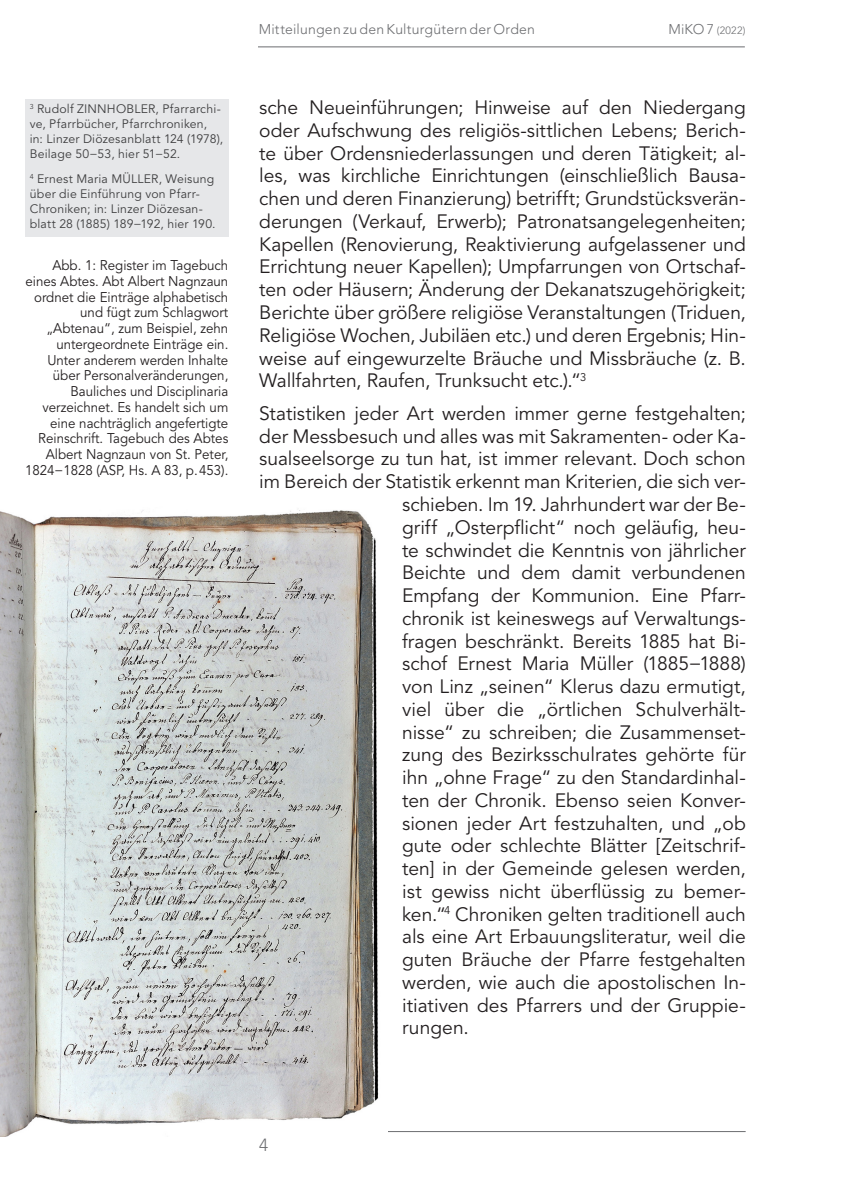
<style>
.page{position:relative;width:844px;height:1191px;background:#fff}
.page>*{position:absolute;margin:0;border:0;box-sizing:border-box;transform-origin:0 0}
.t1{font:19.25px/22.8px "Avenir LT Std";color:#231f20;text-align:justify}
.t2{font:300 17.5px "Avenir LT Std";color:#6c6d70}
.t3{font:14px/15.8px "Avenir LT Std";color:#231f20;text-align:right;scale:.95 1}
.t4{font:300 14px "Avenir LT Std";letter-spacing:.02em;color:#6c6d70}
.t5{font:12.25px/14.9px "Avenir LT Std";letter-spacing:.02em;color:#3e3e3f}
.t6{font:300 10.5px "Avenir LT Std";color:#6c6d70}
.s1{font-size:14px}
</style>
<div class="page">
<hr style="left:258px;top:47px;width:486px;height:1px;background:#6c6d70">
<hr style="left:259px;top:1131px;width:486px;height:1px;background:#6c6d70">
<img style="left:0;top:510px;width:387px;height:626px">
<div style="left:25px;top:99px;width:203px;height:137px;background:#e6e7e9"></div>
<p class="t5" style="left:30px;top:102px;width:195px"><sup>3</sup> Rudolf ZINNHOBLER, Pfarrarchi&shy;ve, Pfarrbücher, Pfarrchroniken, in: Linzer Diözesanblatt 124 (1978), Beilage 50−53, hier 51−52.</p>
<p class="t5" style="left:30px;top:172px;width:187px"><sup>4</sup> Ernest Maria MÜLLER, Weisung über die Einführung von Pfarr-<br>Chroniken; in: Linzer Diözesan&shy;blatt 28 (1885) 189−192, hier 190.</p>
<p class="t3" style="left:25px;top:258px;width:215px">Abb. 1: Register im Tagebuch eines Abtes. Abt Albert Nagnzaun ordnet die Einträge alphabetisch und fügt zum Schlagwort „Abtenau“, zum Beispiel, zehn untergeordnete Einträge ein.<br>Unter anderem werden Inhalte über Personalveränderungen,<br>Bauliches und Disciplinaria verzeichnet. Es handelt sich um eine nachträglich angefertigte<br>Reinschrift. Tagebuch des Abtes<br>Albert Nagnzaun von St. Peter,<br>1824−1828 (ASP, Hs. A 83, p.453).</p>
<p class="t4" style="left:259px;top:21px;width:278px">Mitteilungen zu den Kulturgütern der Orden</p>
<p class="t6" style="left:668px;top:24px;width:79px"><span class="s1">MiKO 7</span> (2022)</p>
<p class="t1" style="left:259px;top:96px;width:488px">sche Neueinführungen; Hinweise auf den Niedergang oder Aufschwung des religiös-sittlichen Lebens; Berich&shy;te über Ordensniederlassungen und deren Tätigkeit; al&shy;les, was kirchliche Einrichtungen (einschließlich Bausa&shy;chen und deren Finanzierung) betrifft; Grundstücksverän&shy;derungen (Verkauf, Erwerb); Patronatsangelegenheiten; Kapellen (Renovierung, Reaktivierung aufgelassener und Errichtung neuer Kapellen); Umpfarrungen von Ortschaf&shy;ten oder Häusern; Änderung der Dekanatszugehörigkeit; Berichte über größere religiöse Veranstaltungen (Triduen, Religiöse Wochen, Jubiläen etc.) und deren Ergebnis; Hin&shy;weise auf eingewurzelte Bräuche und Missbräuche (z. B.<br>Wallfahrten, Raufen, Trunksucht etc.).“<sup>3</sup></p>
<p class="t1" style="left:259px;top:402px;width:488px">Statistiken jeder Art werden immer gerne festgehalten;</p>
<p class="t1" style="left:259px;top:425px;width:488px">der Messbesuch und alles was mit Sakramenten- oder Ka-</p>
<p class="t1" style="left:259px;top:448px;width:488px">sualseelsorge zu tun hat, ist immer relevant. Doch schon</p>
<p class="t1" style="left:259px;top:471px;width:488px">im Bereich der Statistik erkennt man Kriterien, die sich ver-</p>
<p class="t1" style="left:402px;top:493px;width:345px">schieben. Im 19. Jahrhundert war der Be-</p>
<p class="t1" style="left:402px;top:516px;width:345px">griff „Osterpflicht“ noch geläufig, heu-</p>
<p class="t1" style="left:402px;top:539px;width:345px">te schwindet die Kenntnis von jährlicher</p>
<p class="t1" style="left:402px;top:562px;width:345px">Beichte und dem damit verbundenen</p>
<p class="t1" style="left:402px;top:584px;width:345px">Empfang der Kommunion. Eine Pfarr-</p>
<p class="t1" style="left:402px;top:607px;width:345px">chronik ist keineswegs auf Verwaltungs-</p>
<p class="t1" style="left:402px;top:630px;width:345px">fragen beschränkt. Bereits 1885 hat Bi-</p>
<p class="t1" style="left:402px;top:653px;width:345px">schof Ernest Maria Müller (1885−1888)</p>
<p class="t1" style="left:402px;top:675px;width:345px">von Linz „seinen“ Klerus dazu ermutigt,</p>
<p class="t1" style="left:402px;top:698px;width:345px">viel über die „örtlichen Schulverhält-</p>
<p class="t1" style="left:402px;top:721px;width:345px">nisse“ zu schreiben; die Zusammenset-</p>
<p class="t1" style="left:402px;top:744px;width:345px">zung des Bezirksschulrates gehörte für</p>
<p class="t1" style="left:402px;top:766px;width:345px">ihn „ohne Frage“ zu den Standardinhal-</p>
<p class="t1" style="left:402px;top:789px;width:345px">ten der Chronik. Ebenso seien Konver-</p>
<p class="t1" style="left:402px;top:812px;width:345px">sionen jeder Art festzuhalten, und „ob</p>
<p class="t1" style="left:402px;top:835px;width:345px">gute oder schlechte Blätter [Zeitschrif-</p>
<p class="t1" style="left:402px;top:857px;width:345px">ten] in der Gemeinde gelesen werden,</p>
<p class="t1" style="left:402px;top:880px;width:345px">ist gewiss nicht überflüssig zu bemer-</p>
<p class="t1" style="left:402px;top:903px;width:345px">ken.“<sup>4</sup> Chroniken gelten traditionell auch</p>
<p class="t1" style="left:402px;top:926px;width:345px">als eine Art Erbauungsliteratur, weil die</p>
<p class="t1" style="left:402px;top:948px;width:345px">guten Bräuche der Pfarre festgehalten</p>
<p class="t1" style="left:402px;top:971px;width:345px">werden, wie auch die apostolischen In-</p>
<p class="t1" style="left:402px;top:994px;width:345px">itiativen des Pfarrers und der Gruppie-</p>
<p class="t1" style="left:402px;top:1017px;width:68px">rungen.</p>
<p class="t2" style="left:259px;top:1134px;width:11px">4</p>
</div>
